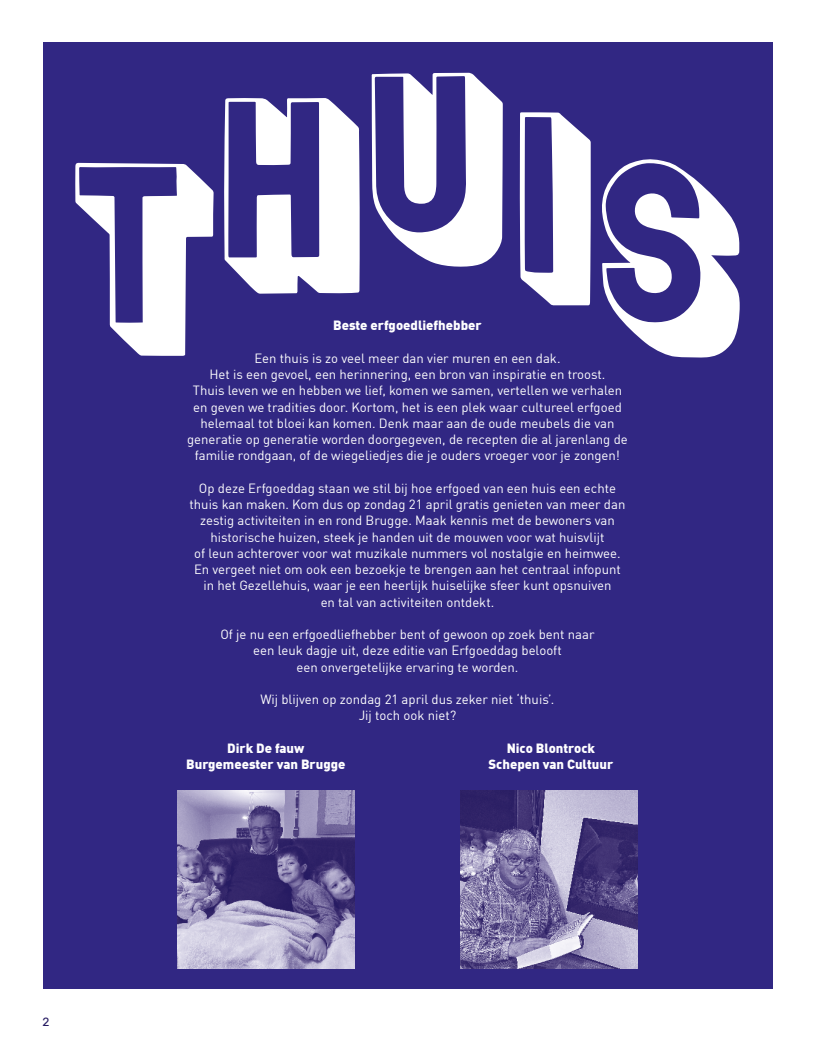
<style>
.page{position:relative;width:815px;height:1053px;background:#fff}
.page>*{position:absolute;margin:0;border:0;box-sizing:border-box;transform-origin:0 0}
.t1{font:13.12px/16.2px "DIN Offc Pro";color:#fff;text-align:center}
.t2{font:900 13.12px "DIN Offc Pro";color:#fff}
.t3{font:11.88px "Rubik";color:#261b62}
</style>
<div class="page">
<div style="left:43px;top:43px;width:729px;height:946px;background:#312783"></div>
<svg style="left:75px;top:163px;width:139px;height:193px"></svg>
<svg style="left:224px;top:98px;width:136px;height:195px"></svg>
<svg style="left:371px;top:73px;width:132px;height:194px"></svg>
<svg style="left:520px;top:112px;width:71px;height:194px"></svg>
<svg style="left:602px;top:159px;width:138px;height:199px"></svg>
<img style="left:177px;top:790px;width:177px;height:178px">
<img style="left:461px;top:790px;width:177px;height:178px">
<p class="t3" style="left:43px;top:1015px;width:8px">2</p>
<p class="t2" style="left:333px;top:314px;width:150px">Beste erfgoedliefhebber</p>
<p class="t1" style="left:187px;top:348px;width:442px">Een thuis is zo veel meer dan vier muren en een dak.<br>Het is een gevoel, een herinnering, een bron van inspiratie en troost.<br>Thuis leven we en hebben we lief, komen we samen, vertellen we verhalen en geven we tradities door. Kortom, het is een plek waar cultureel erfgoed helemaal tot bloei kan komen. Denk maar aan de oude meubels die van generatie op generatie worden doorgegeven, de recepten die al jarenlang de familie rondgaan, of de wiegeliedjes die je ouders vroeger voor je zongen!</p>
<p class="t1" style="left:190px;top:478px;width:437px">Op deze Erfgoeddag staan we stil bij hoe erfgoed van een huis een echte thuis kan maken. Kom dus op zondag 21 april gratis genieten van meer dan zestig activiteiten in en rond Brugge. Maak kennis met de bewoners van historische huizen, steek je handen uit de mouwen voor wat huisvlijt<br>of leun achterover voor wat muzikale nummers vol nostalgie en heimwee.<br>En vergeet niet om ook een bezoekje te brengen aan het centraal infopunt in het Gezellehuis, waar je een heerlijk huiselijke sfeer kunt opsnuiven<br>en tal van activiteiten ontdekt.</p>
<p class="t1" style="left:220px;top:625px;width:376px">Of je nu een erfgoedliefhebber bent of gewoon op zoek bent naar een leuk dagje uit, deze editie van Erfgoeddag belooft<br>een onvergetelijke ervaring te worden.</p>
<p class="t1" style="left:260px;top:690px;width:296px">Wij blijven op zondag 21 april dus zeker niet ‘thuis’.<br>Jij toch ook niet?</p>
<p class="t2" style="left:227px;top:736px;width:79px">Dirk De fauw</p>
<p class="t2" style="left:507px;top:736px;width:90px">Nico Blontrock</p>
<p class="t2" style="left:186px;top:753px;width:161px">Burgemeester van Brugge</p>
<p class="t2" style="left:488px;top:753px;width:126px">Schepen van Cultuur</p>
</div>
